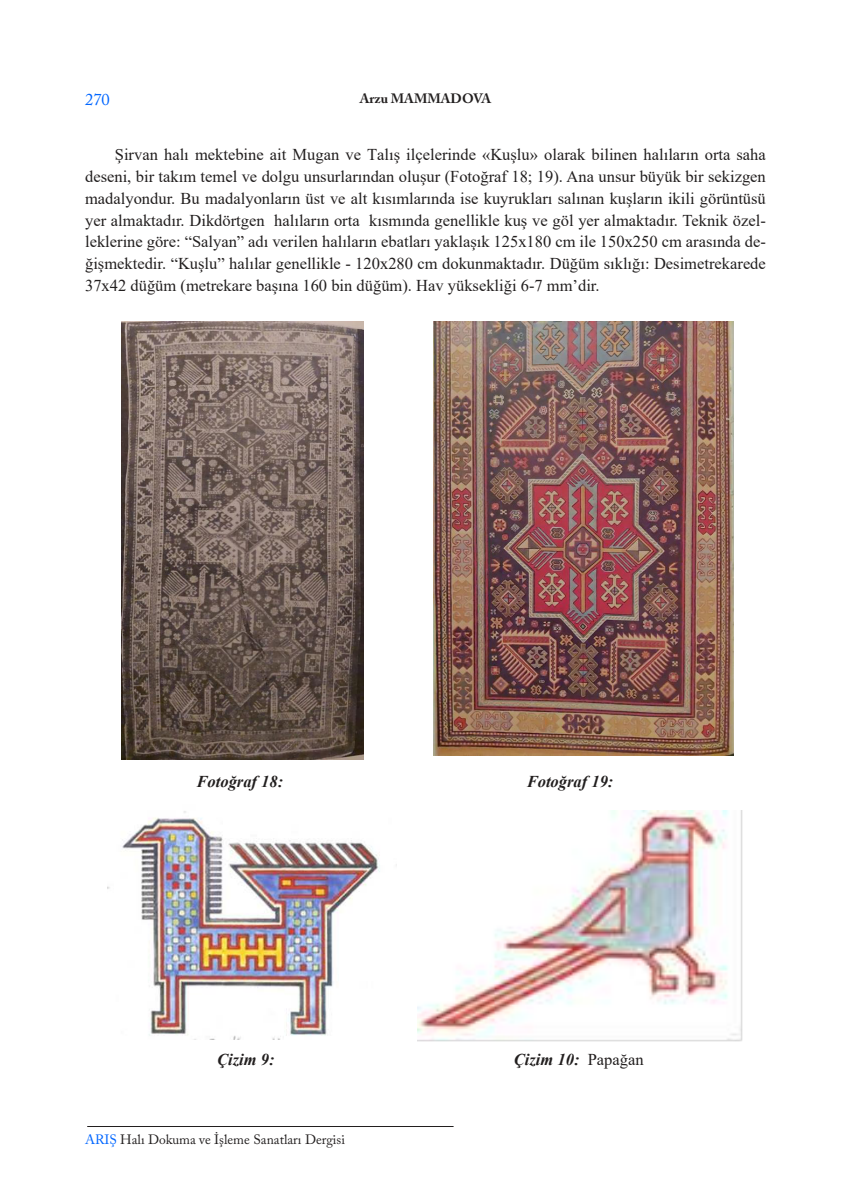
<style>
.page{position:relative;width:851px;height:1191px;background:#fff}
.page>*{position:absolute;margin:0;border:0;box-sizing:border-box;transform-origin:0 0}
.t1{font:16.5px/21.8px "Times New Roman";color:#221f1f;text-align:justify}
.t2{font:italic 700 16.5px "Times New Roman";color:#221f1f}
.t3{font:16.5px "Adobe Caslon Pro";color:#06f}
.t4{font:13.5px "Adobe Caslon Pro";color:#221f1f}
.t5{font:700 13.5px "Adobe Caslon Pro";color:#221f1f}
.s1{font-weight:400;font-style:normal}
.s2{color:#06f}
</style>
<div class="page">
<hr style="left:87px;top:1126px;width:366px;height:1px;background:#221f1f">
<img style="left:122px;top:321px;width:241px;height:438px">
<img style="left:433px;top:321px;width:300px;height:434px">
<img style="left:107px;top:811px;width:273px;height:228px">
<img style="left:417px;top:810px;width:326px;height:232px">
<p class="t3" style="left:85px;top:91px;width:26px">270</p>
<p class="t5" style="left:359px;top:90px;width:133px">Arzu MAMMADOVA</p>
<p class="t1" style="left:85px;top:143px;width:682px;text-indent:30px">Şirvan halı mektebine ait Mugan ve Talış ilçelerinde «Kuşlu» olarak bilinen halıların orta saha deseni, bir takım temel ve dolgu unsurlarından oluşur (Fotoğraf 18; 19). Ana unsur büyük bir sekizgen madalyondur. Bu madalyonların üst ve alt kısımlarında ise kuyrukları salınan kuşların ikili görüntüsü yer almaktadır. Dikdörtgen halıların orta kısmında genellikle kuş ve göl yer almaktadır. Teknik özel&shy;leklerine göre: “Salyan” adı verilen halıların ebatları yaklaşık 125x180 cm ile 150x250 cm arasında de&shy;ğişmektedir. “Kuşlu” halılar genellikle - 120x280 cm dokunmaktadır. Düğüm sıklığı: Desimetrekarede 37x42 düğüm (metrekare başına 160 bin düğüm). Hav yüksekliği 6-7 mm’dir.</p>
<p class="t2" style="left:196px;top:769px;width:88px">Fotoğraf 18:</p>
<p class="t2" style="left:526px;top:769px;width:88px">Fotoğraf 19:</p>
<p class="t2" style="left:217px;top:1047px;width:59px">Çizim 9:</p>
<p class="t2" style="left:514px;top:1047px;width:131px">Çizim 10: <span class="s1">Papağan</span></p>
<p class="t4" style="left:85px;top:1131px;width:261px"><span class="s2">ARIŞ</span> Halı Dokuma ve İşleme Sanatları Dergisi</p>
</div>
